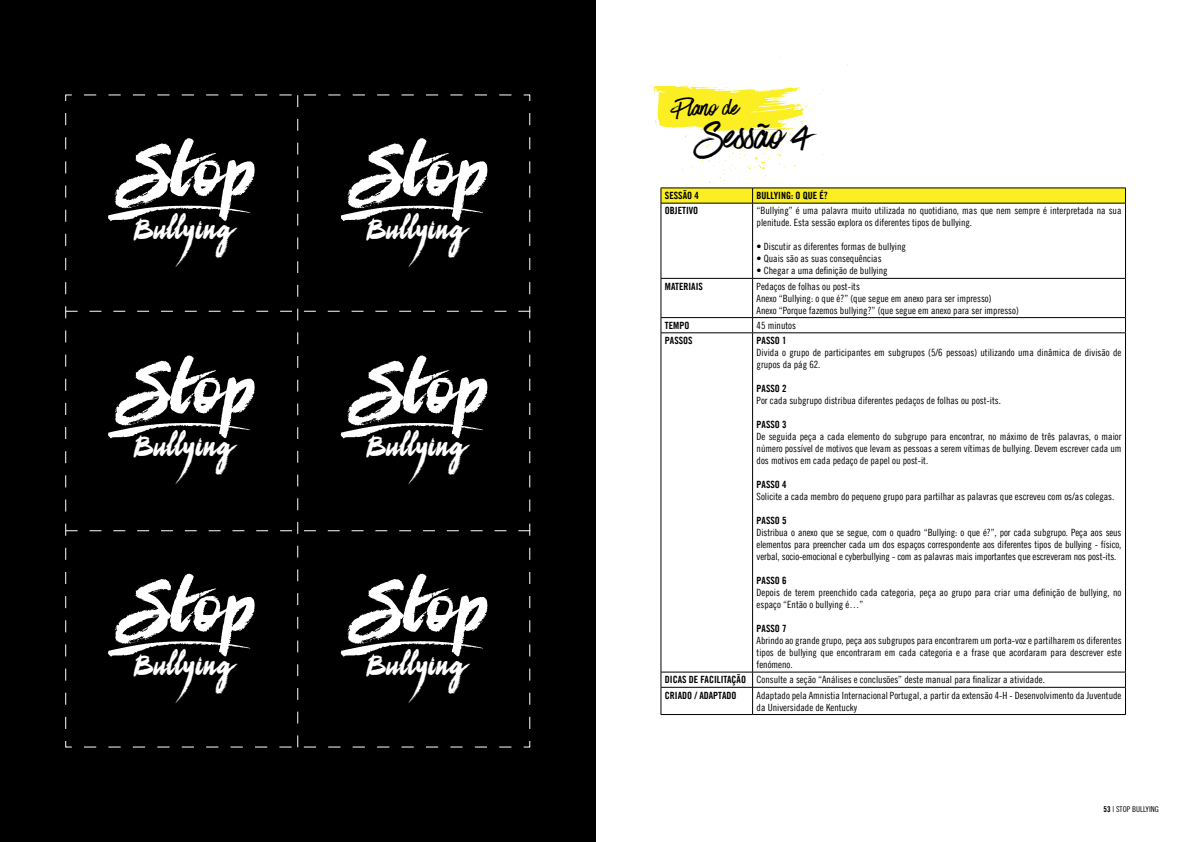
<style>
.page{position:relative;width:1191px;height:842px;background:#fff}
.page>*{position:absolute;margin:0;border:0;box-sizing:border-box;transform-origin:0 0}
.t1{font:69.2px "Milestone";color:#fff}
.t2{font:45.2px "Have Heart One";color:#000}
.t3{font:27.7px "Milestone";color:#fff}
.t4{font:27.1px "Have Heart One";color:#000}
.t5{font:10px/12px "Amnesty Trade Gothic Cn 18";color:#000}
.t6{font:10px "Amnesty Trade Gothic Bd Cn 20";color:#000}
.t7{font:8px "Amnesty Trade Gothic Cn 18";color:#000}
.s1{font-family:"Amnesty Trade Gothic Bd Cn 20"}
</style>
<div class="page">
<svg style="left:653px;top:55px;width:473px;height:152px"></svg>
<hr style="left:660px;top:203px;width:92px;height:1px;background:#000">
<hr style="left:660px;top:203px;width:1px;height:75px;background:#000">
<hr style="left:752px;top:203px;width:373px;height:1px;background:#000">
<hr style="left:752px;top:203px;width:1px;height:75px;background:#000">
<hr style="left:1125px;top:203px;width:1px;height:75px;background:#000">
<hr style="left:660px;top:278px;width:92px;height:1px;background:#000">
<hr style="left:660px;top:279px;width:1px;height:38px;background:#000">
<hr style="left:752px;top:278px;width:373px;height:1px;background:#000">
<hr style="left:752px;top:279px;width:1px;height:38px;background:#000">
<hr style="left:1125px;top:279px;width:1px;height:38px;background:#000">
<hr style="left:660px;top:317px;width:92px;height:1px;background:#000">
<svg style="left:660px;top:318px;width:1px;height:15px"></svg>
<hr style="left:752px;top:317px;width:373px;height:1px;background:#000">
<svg style="left:752px;top:318px;width:1px;height:15px"></svg>
<svg style="left:1125px;top:318px;width:1px;height:15px"></svg>
<hr style="left:660px;top:333px;width:92px;height:1px;background:#000">
<hr style="left:660px;top:333px;width:1px;height:339px;background:#000">
<hr style="left:752px;top:333px;width:373px;height:1px;background:#000">
<hr style="left:752px;top:333px;width:1px;height:339px;background:#000">
<hr style="left:1125px;top:333px;width:1px;height:339px;background:#000">
<hr style="left:660px;top:672px;width:92px;height:1px;background:#000">
<hr style="left:752px;top:672px;width:373px;height:1px;background:#000">
<hr style="left:660px;top:687px;width:92px;height:1px;background:#000">
<svg style="left:660px;top:672px;width:1px;height:42px"></svg>
<hr style="left:752px;top:687px;width:373px;height:1px;background:#000">
<svg style="left:752px;top:672px;width:1px;height:42px"></svg>
<svg style="left:1125px;top:672px;width:1px;height:42px"></svg>
<hr style="left:660px;top:714px;width:92px;height:1px;background:#000">
<hr style="left:752px;top:714px;width:373px;height:1px;background:#000">
<div style="left:0;top:0;width:595px;height:842px;background:#000"></div>
<svg style="left:65px;top:95px;width:465px;height:653px"></svg>
<h1 class="t1" style="left:128px;top:131px;width:128px">Stop</h1>
<h3 class="t3" style="left:134px;top:213px;width:99px">Bullying</h3>
<h1 class="t1" style="left:128px;top:349px;width:128px">Stop</h1>
<h3 class="t3" style="left:134px;top:431px;width:99px">Bullying</h3>
<h1 class="t1" style="left:128px;top:567px;width:128px">Stop</h1>
<h3 class="t3" style="left:134px;top:649px;width:99px">Bullying</h3>
<h1 class="t1" style="left:361px;top:131px;width:128px">Stop</h1>
<h3 class="t3" style="left:367px;top:213px;width:99px">Bullying</h3>
<h1 class="t1" style="left:361px;top:349px;width:128px">Stop</h1>
<h3 class="t3" style="left:367px;top:431px;width:99px">Bullying</h3>
<h1 class="t1" style="left:361px;top:567px;width:128px">Stop</h1>
<h3 class="t3" style="left:367px;top:649px;width:99px">Bullying</h3>
<h3 class="t4" style="left:672px;top:93px;width:67px">Plano de</h3>
<h2 class="t2" style="left:698px;top:111px;width:112px">Sessão 4</h2>
<p class="t6" style="left:665px;top:189px;width:35px">SESSÃO 4</p>
<p class="t6" style="left:756px;top:189px;width:73px">BULLYING: O QUE É?</p>
<p class="t6" style="left:665px;top:205px;width:35px">OBJETIVO</p>
<p class="t5" style="left:756px;top:205px;width:366px">“Bullying” é uma palavra muito utilizada no quotidiano, mas que nem sempre é interpretada na sua plenitude. Esta sessão explora os diferentes tipos de bullying.</p>
<p class="t5" style="left:756px;top:241px;width:151px">• Discutir as diferentes formas de bullying</p>
<p class="t5" style="left:756px;top:253px;width:126px">• Quais são as suas consequências</p>
<p class="t5" style="left:756px;top:265px;width:133px">• Chegar a uma definição de bullying</p>
<p class="t6" style="left:665px;top:280px;width:39px">MATERIAIS</p>
<p class="t5" style="left:756px;top:280px;width:264px">Pedaços de folhas ou post-its<br>Anexo “Bullying: o que é?” (que segue em anexo para ser impresso)<br>Anexo “Porque fazemos bullying?” (que segue em anexo para ser impresso)</p>
<p class="t6" style="left:665px;top:319px;width:26px">TEMPO</p>
<p class="t5" style="left:756px;top:319px;width:41px">45 minutos</p>
<p class="t6" style="left:665px;top:334px;width:29px">PASSOS</p>
<p class="t6" style="left:756px;top:334px;width:31px">PASSO 1</p>
<p class="t5" style="left:756px;top:346px;width:366px">Divida o grupo de participantes em subgrupos (5/6 pessoas) utilizando uma dinâmica de divisão de grupos da pág 62.</p>
<p class="t6" style="left:756px;top:382px;width:31px">PASSO 2</p>
<p class="t5" style="left:756px;top:394px;width:246px">Por cada subgrupo distribua diferentes pedaços de folhas ou post-its.</p>
<p class="t6" style="left:756px;top:418px;width:31px">PASSO 3</p>
<p class="t5" style="left:756px;top:430px;width:366px;text-align:justify">De seguida peça a cada elemento do subgrupo para encontrar, no máximo de três palavras, o maior número possível de motivos que levam as pessoas a serem vítimas de bullying. Devem escrever cada um dos motivos em cada pedaço de papel ou post-it.</p>
<p class="t6" style="left:756px;top:478px;width:31px">PASSO 4</p>
<p class="t5" style="left:756px;top:490px;width:359px">Solicite a cada membro do pequeno grupo para partilhar as palavras que escreveu com os/as colegas.</p>
<p class="t6" style="left:756px;top:514px;width:31px">PASSO 5</p>
<p class="t5" style="left:756px;top:526px;width:366px;text-align:justify">Distribua o anexo que se segue, com o quadro “Bullying: o que é?”, por cada subgrupo. Peça aos seus elementos para preencher cada um dos espaços correspondente aos diferentes tipos de bullying - físico, verbal, socio-emocional e cyberbullying - com as palavras mais importantes que escreveram nos post-its.</p>
<p class="t6" style="left:756px;top:574px;width:31px">PASSO 6</p>
<p class="t5" style="left:756px;top:586px;width:366px">Depois de terem preenchido cada categoria, peça ao grupo para criar uma definição de bullying, no espaço “Então o bullying é…”</p>
<p class="t6" style="left:756px;top:622px;width:31px">PASSO 7</p>
<p class="t5" style="left:756px;top:634px;width:366px;text-align:justify">Abrindo ao grande grupo, peça aos subgrupos para encontrarem um porta-voz e partilharem os diferentes tipos de bullying que encontraram em cada categoria e a frase que acordaram para descrever este fenómeno.</p>
<p class="t5" style="left:665px;top:674px;width:381px"><span class="s1">DICAS DE FACILITAÇÃO</span> Consulte a seção “Análises e conclusões” deste manual para finalizar a atividade.</p>
<p class="t6" style="left:665px;top:689px;width:73px">CRIADO / ADAPTADO</p>
<p class="t5" style="left:756px;top:689px;width:366px">Adaptado pela Amnistia Internacional Portugal, a partir da extensão 4-H - Desenvolvimento da Juventude da Universidade de Kentucky</p>
<p class="t7" style="left:1103px;top:804px;width:57px"><span class="s1">53</span> | STOP BULLYING</p>
</div>
